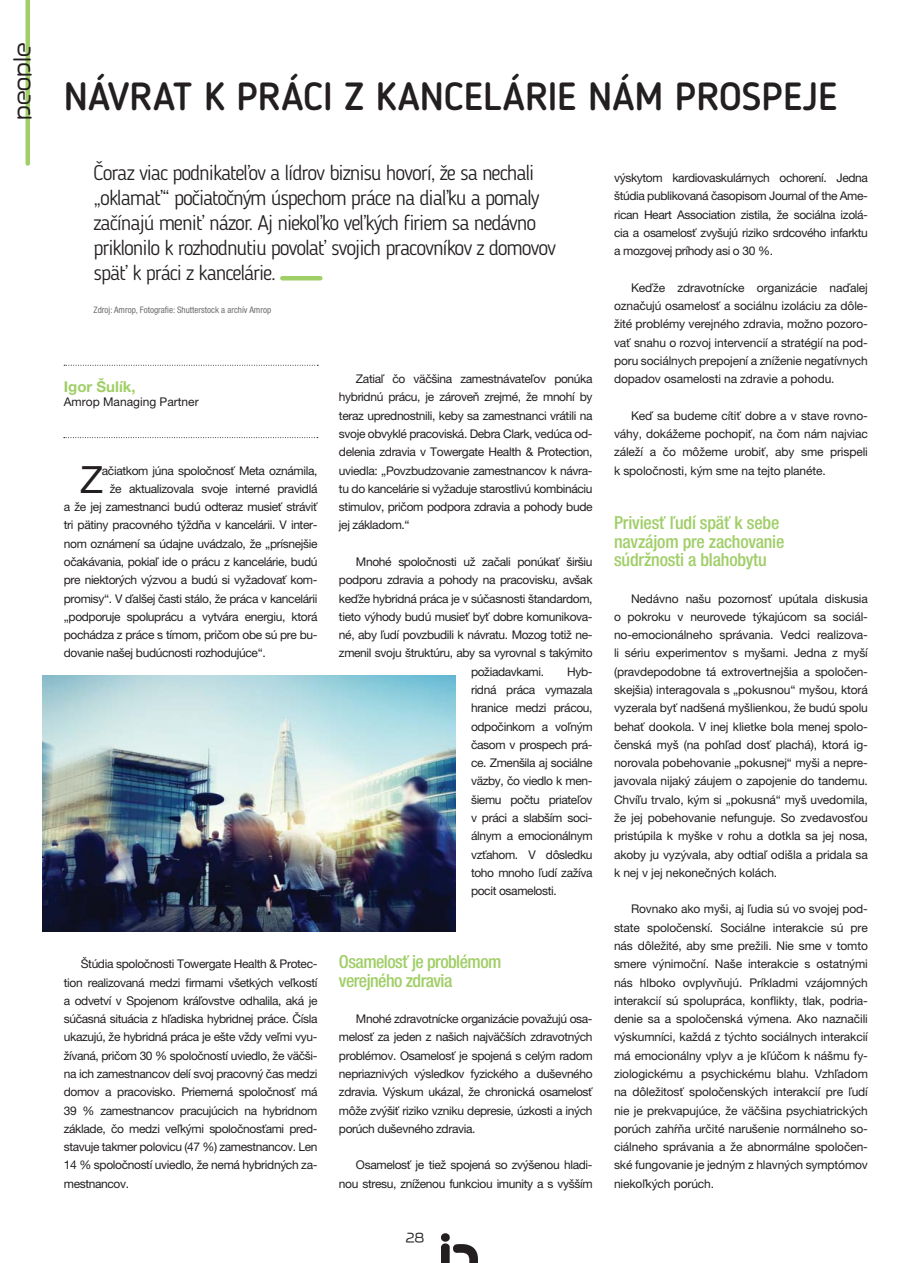
<style>
.page{position:relative;width:919px;height:1263px;background:#fff}
.page>*{position:absolute;margin:0;border:0;box-sizing:border-box;transform-origin:0 0}
.t1{font:500 39px "Blogger Sans";color:#231f20}
.t2{font:37.65px "Helvetica Neue LT Pro";color:#231f20}
.t3{font:300 21px/25.2px "Blogger Sans";letter-spacing:-.05em;color:#231f20}
.t4{font:21px "VDL Mega Maru Regular 90 pv RKSJ H";color:#231f20}
.t5{font:500 condensed 18px/18.3px "Helvetica Neue LT Pro";letter-spacing:-.01em;color:#a0ce67}
.t6{font:500 condensed 18px/18.3px "Helvetica Neue LT Pro";letter-spacing:-.03em;color:#a0ce67}
.t7{font:700 15px "Helvetica Neue LT Pro";color:#a0ce67}
.t8{font:12px/18.3px "Helvetica Neue LT Pro";letter-spacing:-.03em;color:#231f20;text-align:justify}
.t9{font:12px "Helvetica Neue LT Pro";color:#231f20}
.t10{font:12px "VDL Mega Maru Regular 90 pv RKSJ H";color:#231f20}
.t11{font:condensed 9px "Helvetica Neue LT Pro";color:#6d6e70}
</style>
<div class="page">
<hr style="left:26px;top:0;width:4px;height:164px;background:#a0ce67">
<div style="left:441px;top:1233px;width:8px;height:9px;background:#231f20;border-radius:4px"></div>
<svg style="left:441px;top:1243px;width:37px;height:20px"></svg>
<hr style="left:282px;top:276px;width:38px;height:4px;background:#a0ce67">
<svg style="left:64px;top:437px;width:254px;height:1px"></svg>
<svg style="left:64px;top:365px;width:254px;height:1px"></svg>
<img style="left:43px;top:675px;width:412px;height:256px">
<h3 class="t4" style="left:14px;top:120px;width:79px;rotate:-90deg">people</h3>
<h1 class="t1" style="left:64px;top:83px;width:775px">NÁVRAT K PRÁCI Z KANCELÁRIE NÁM PROSPEJE</h1>
<p class="t3" style="left:94px;top:162px;width:464px">Čoraz viac podnikateľov a lídrov biznisu hovorí, že sa nechali „oklamať“ počiatočným úspechom práce na diaľku a pomaly začínajú meniť názor. Aj niekoľko veľkých firiem sa nedávno priklonilo k rozhodnutiu povolať svojich pracovníkov z domovov späť k práci z kancelárie.</p>
<p class="t11" style="left:94px;top:306px;width:179px">Zdroj: Amrop, Fotografie: Shutterstock a archív Amrop</p>
<p class="t7" style="left:64px;top:381px;width:73px">Igor Šulík,</p>
<p class="t9" style="left:64px;top:398px;width:136px">Amrop Managing Partner</p>
<h2 class="t2" style="left:80px;top:466px;width:24px">Z</h2>
<p class="t8" style="left:102px;top:463px;width:217px">ačiatkom júna spoločnosť Meta oznámila,</p>
<p class="t8" style="left:110px;top:481px;width:209px">že aktualizovala svoje interné pravidlá</p>
<p class="t8" style="left:64px;top:499px;width:255px">a že jej zamestnanci budú odteraz musieť stráviť</p>
<p class="t8" style="left:64px;top:517px;width:255px">tri pätiny pracovného týždňa v kancelárii. V inter-</p>
<p class="t8" style="left:64px;top:536px;width:255px">nom oznámení sa údajne uvádzalo, že „prísnejšie</p>
<p class="t8" style="left:64px;top:554px;width:255px">očakávania, pokiaľ ide o prácu z kancelárie, budú</p>
<p class="t8" style="left:64px;top:572px;width:255px">pre niektorých výzvou a budú si vyžadovať kom-</p>
<p class="t8" style="left:64px;top:591px;width:255px">promisy“. V ďalšej časti stálo, že práca v kancelárii</p>
<p class="t8" style="left:64px;top:609px;width:255px">„podporuje spoluprácu a vytvára energiu, ktorá</p>
<p class="t8" style="left:64px;top:627px;width:255px">pochádza z práce s tímom, pričom obe sú pre bu-</p>
<p class="t8" style="left:64px;top:645px;width:203px">dovanie našej budúcnosti rozhodujúce“.</p>
<p class="t8" style="left:339px;top:371px;width:255px;text-indent:17px">Zatiaľ čo väčšina zamestnávateľov ponúka hybridnú prácu, je zároveň zrejmé, že mnohí by teraz uprednostnili, keby sa zamestnanci vrátili na svoje obvyklé pracoviská. Debra Clark, vedúca od&shy;delenia zdravia v Towergate Health &amp; Protection, uviedla: „Povzbudzovanie zamestnancov k návra&shy;tu do kancelárie si vyžaduje starostlivú kombináciu stimulov, pričom podpora zdravia a pohody bude jej základom.“</p>
<p class="t8" style="left:356px;top:554px;width:238px">Mnohé spoločnosti už začali ponúkať širšiu</p>
<p class="t8" style="left:339px;top:572px;width:255px">podporu zdravia a pohody na pracovisku, avšak</p>
<p class="t8" style="left:339px;top:591px;width:255px">keďže hybridná práca je v súčasnosti štandardom,</p>
<p class="t8" style="left:339px;top:609px;width:255px">tieto výhody budú musieť byť dobre komunikova-</p>
<p class="t8" style="left:339px;top:627px;width:255px">né, aby ľudí povzbudili k návratu. Mozog totiž ne-</p>
<p class="t8" style="left:339px;top:645px;width:255px">zmenil svoju štruktúru, aby sa vyrovnal s takýmito</p>
<p class="t8" style="left:471px;top:664px;width:75px">požiadavkami.</p>
<p class="t8" style="left:471px;top:664px;width:123px;text-indent:96px">Hyb&shy;ridná práca vymazala hranice medzi prácou, odpočinkom a voľným časom v prospech prá&shy;ce. Zmenšila aj sociálne väzby, čo viedlo k men&shy;šiemu počtu priateľov v práci a slabším soci&shy;álnym a emocionálnym vzťahom. V dôsledku toho mnoho ľudí zažíva pocit osamelosti.</p>
<p class="t8" style="left:64px;top:956px;width:255px;text-indent:17px">Štúdia spoločnosti Towergate Health &amp; Protec&shy;tion realizovaná medzi firmami všetkých veľkostí a odvetví v Spojenom kráľovstve odhalila, aká je súčasná situácia z hľadiska hybridnej práce. Čísla ukazujú, že hybridná práca je ešte vždy veľmi vyu&shy;žívaná, pričom 30 % spoločností uviedlo, že väčši&shy;na ich zamestnancov delí svoj pracovný čas medzi domov a pracovisko. Priemerná spoločnosť má 39 % zamestnancov pracujúcich na hybridnom základe, čo medzi veľkými spoločnosťami pred&shy;stavuje takmer polovicu (47 %) zamestnancov. Len 14 % spoločností uviedlo, že nemá hybridných za&shy;mestnancov.</p>
<h3 class="t6" style="left:339px;top:955px;width:164px">Osamelosť je problémom verejného zdravia</h3>
<p class="t8" style="left:339px;top:1011px;width:255px;text-indent:17px">Mnohé zdravotnícke organizácie považujú osa&shy;melosť za jeden z našich najväčších zdravotných problémov. Osamelosť je spojená s celým radom nepriaznivých výsledkov fyzického a duševného zdravia. Výskum ukázal, že chronická osamelosť môže zvýšiť riziko vzniku depresie, úzkosti a iných porúch duševného zdravia.</p>
<p class="t8" style="left:339px;top:1157px;width:255px;text-align:right">Osamelosť je tiež spojená so zvýšenou hladi&shy;nou stresu, zníženou funkciou imunity a s vyšším</p>
<p class="t10" style="left:405px;top:1233px;width:20px">28</p>
<p class="t8" style="left:614px;top:170px;width:255px">výskytom kardiovaskulárnych ochorení. Jedna štúdia publikovaná časopisom Journal of the Ame&shy;rican Heart Association zistila, že sociálna izolá&shy;cia a osamelosť zvyšujú riziko srdcového infarktu a mozgovej príhody asi o 30 %.</p>
<p class="t8" style="left:614px;top:280px;width:255px;text-indent:17px">Keďže zdravotnícke organizácie naďalej označujú osamelosť a sociálnu izoláciu za dôle&shy;žité problémy verejného zdravia, možno pozoro&shy;vať snahu o rozvoj intervencií a stratégií na pod&shy;poru sociálnych prepojení a zníženie negatívnych dopadov osamelosti na zdravie a pohodu.</p>
<p class="t8" style="left:614px;top:408px;width:255px;text-indent:17px">Keď sa budeme cítiť dobre a v stave rovno&shy;váhy, dokážeme pochopiť, na čom nám najviac záleží a čo môžeme urobiť, aby sme prispeli k spoločnosti, kým sme na tejto planéte.</p>
<h3 class="t5" style="left:614px;top:516px;width:172px">Priviesť ľudí späť k sebe navzájom pre zachovanie súdržnosti a blahobytu</h3>
<p class="t8" style="left:614px;top:591px;width:255px;text-indent:17px">Nedávno našu pozornosť upútala diskusia o pokroku v neurovede týkajúcom sa sociál&shy;no-emocionálneho správania. Vedci realizova&shy;li sériu experimentov s myšami. Jedna z myší (pravdepodobne tá extrovertnejšia a spoločen&shy;skejšia) interagovala s „pokusnou“ myšou, ktorá vyzerala byť nadšená myšlienkou, že budú spolu behať dookola. V inej klietke bola menej spolo&shy;čenská myš (na pohľad dosť plachá), ktorá ig&shy;norovala pobehovanie „pokusnej“ myši a nepre&shy;javovala nijaký záujem o zapojenie do tandemu.<br>Chvíľu trvalo, kým si „pokusná“ myš uvedomila, že jej pobehovanie nefunguje. So zvedavosťou pristúpila k myške v rohu a dotkla sa jej nosa, akoby ju vyzývala, aby odtiaľ odišla a pridala sa k nej v jej nekonečných kolách.</p>
<p class="t8" style="left:614px;top:901px;width:255px;text-indent:17px">Rovnako ako myši, aj ľudia sú vo svojej pod&shy;state spoločenskí. Sociálne interakcie sú pre nás dôležité, aby sme prežili. Nie sme v tomto smere výnimoční. Naše interakcie s ostatnými nás hlboko ovplyvňujú. Príkladmi vzájomných interakcií sú spolupráca, konflikty, tlak, podria&shy;denie sa a spoločenská výmena. Ako naznačili výskumníci, každá z týchto sociálnych interakcií má emocionálny vplyv a je kľúčom k nášmu fy&shy;ziologickému a psychickému blahu. Vzhľadom na dôležitosť spoločenských interakcií pre ľudí nie je prekvapujúce, že väčšina psychiatrických porúch zahŕňa určité narušenie normálneho so&shy;ciálneho správania a že abnormálne spoločen&shy;ské fungovanie je jedným z hlavných symptómov niekoľkých porúch.</p>
</div>
